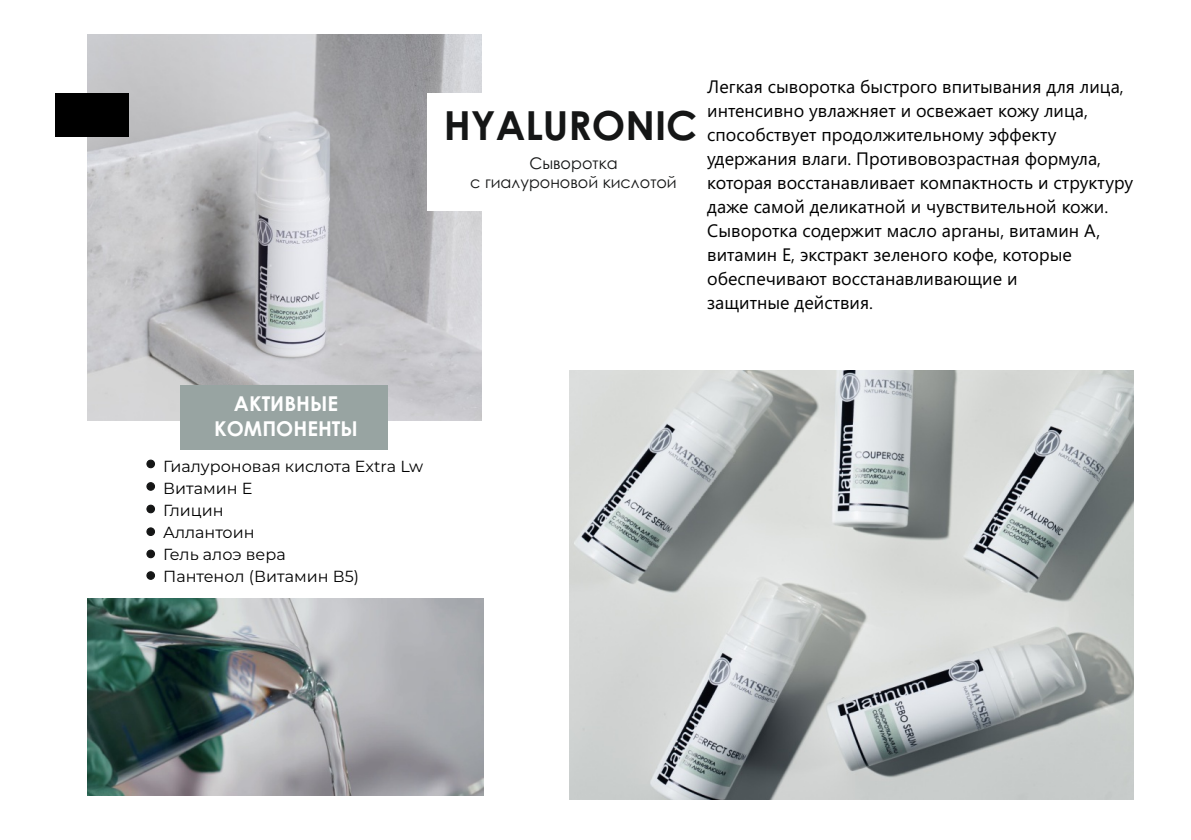
<style>
.page{position:relative;width:1191px;height:840px;background:#fff}
.page>*{position:absolute;margin:0;border:0;box-sizing:border-box;transform-origin:0 0}
.t1{font:700 40px "Century Gothic";color:#151616}
.t2{font:700 20.4px/24.8px "Century Gothic";color:#fff;text-align:center}
.t3{font:18px/24px "Segoe UI";color:#000}
.t4{font:16px/22px "Montserrat";color:#000}
.t5{font:16px/19.4px "Century Gothic";color:#151616;text-align:center}
</style>
<div class="page">
<img style="left:88px;top:35px;width:393px;height:385px">
<div style="left:427px;top:93px;width:67px;height:117px;background:#fff"></div>
<div style="left:181px;top:385px;width:207px;height:64px;background:#98a4a2"></div>
<div style="left:55px;top:93px;width:73px;height:43px;background:#000"></div>
<div style="left:146px;top:459px;width:9px;height:9px;background:#151616;border:1px solid #151616;border-radius:50%"></div>
<div style="left:146px;top:482px;width:9px;height:8px;background:#151616;border:1px solid #151616;border-radius:50%"></div>
<div style="left:146px;top:504px;width:9px;height:9px;background:#151616;border:1px solid #151616;border-radius:50%"></div>
<div style="left:146px;top:527px;width:9px;height:8px;background:#151616;border:1px solid #151616;border-radius:50%"></div>
<div style="left:146px;top:549px;width:9px;height:9px;background:#151616;border:1px solid #151616;border-radius:50%"></div>
<div style="left:146px;top:571px;width:9px;height:8px;background:#151616;border:1px solid #151616;border-radius:50%"></div>
<img style="left:570px;top:370px;width:563px;height:429px">
<img style="left:88px;top:598px;width:396px;height:196px">
<h1 class="t1" style="left:444px;top:110px;width:255px">HYALURONIC</h1>
<p class="t5" style="left:470px;top:155px;width:208px">Сыворотка<br>с гиалуроновой кислотой</p>
<p class="t3" style="left:707px;top:76px;width:427px">Легкая сыворотка быстрого впитывания для лица, интенсивно увлажняет и освежает кожу лица, способствует продолжительному эффекту удержания влаги. Противовозрастная формула, которая восстанавливает компактность и структуру даже самой деликатной и чувствительной кожи.<br>Сыворотка содержит масло арганы, витамин А, витамин Е, экстракт зеленого кофе, которые обеспечивают восстанавливающие и<br>защитные действия.</p>
<p class="t2" style="left:214px;top:393px;width:145px">АКТИВНЫЕ<br>КОМПОНЕНТЫ</p>
<p class="t4" style="left:163px;top:454px;width:262px">Гиалуроновая кислота Extra Lw<br>Витамин Е<br>Глицин<br>Аллантоин<br>Гель алоэ вера<br>Пантенол (Витамин В5)</p>
</div>
